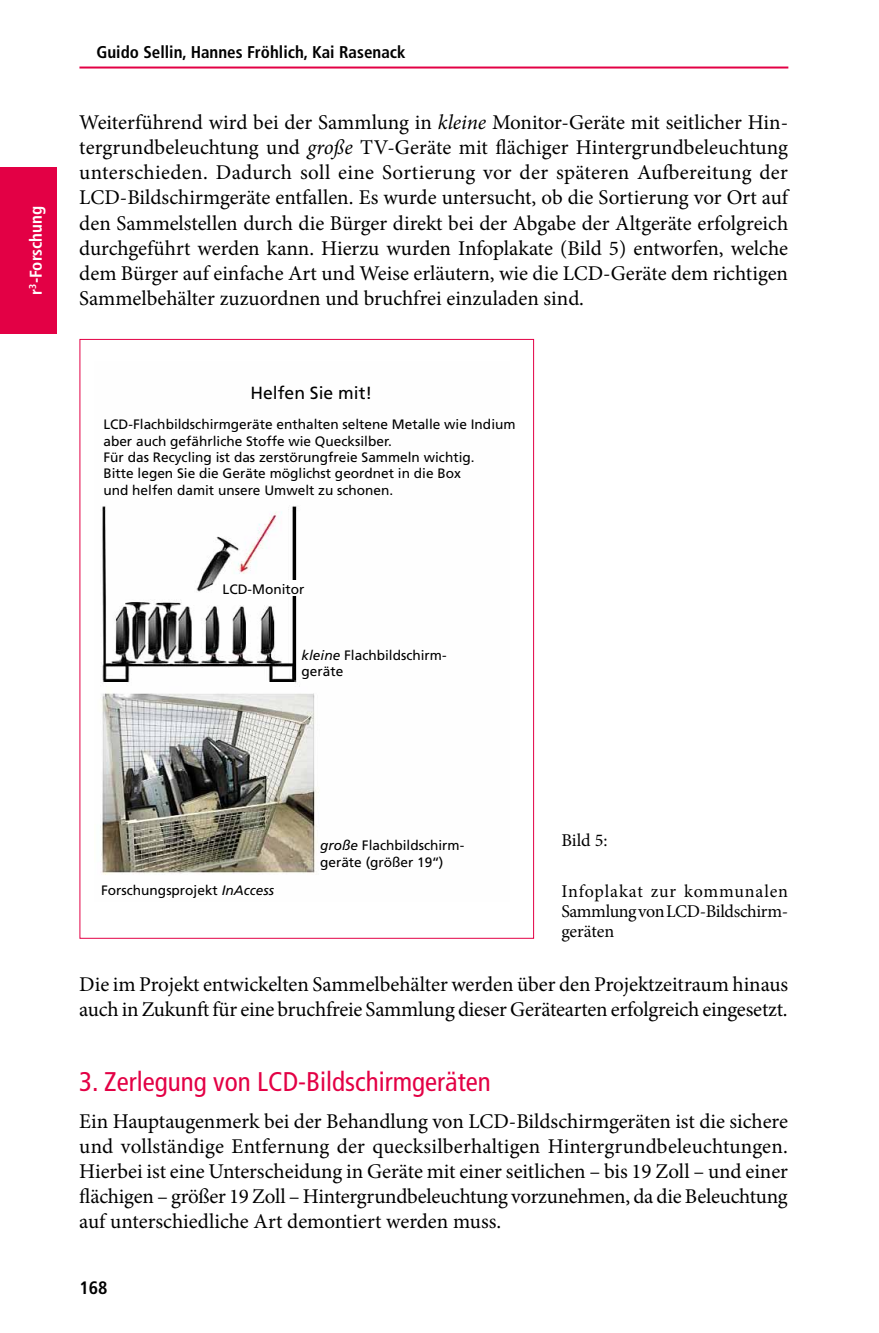
<style>
.page{position:relative;width:879px;height:1333px;background:#fff}
.page>*{position:absolute;margin:0;border:0;box-sizing:border-box;transform-origin:0 0}
.t1{font:condensed 27px "Frutiger";color:#e30045}
.t2{font:21px/25.2px "Minion Pro";letter-spacing:-.005em;color:#000;text-align:justify}
.t3{font:18px/20px "Minion Pro";letter-spacing:-.01em;color:#000;text-align:justify}
.t4{font:700 condensed 18px "Frutiger";color:#000}
.t5{font:17.6px "Frutiger";color:#000}
.t6{font:700 condensed 17px "Frutiger";color:#000}
.t7{font:700 condensed 17px "Frutiger";color:#fff}
.t8{font:13.6px/16.4px "Frutiger";color:#000}
.s1{font-style:italic}
</style>
<div class="page">
<hr style="left:79px;top:66px;width:709px;height:2px;background:#e30045">
<div style="left:0;top:167px;width:57px;height:166px;background:#e30045"></div>
<img style="left:100px;top:506px;width:219px;height:369px">
<div style="left:284px;top:580px;width:17px;height:15px;background:#fff"></div>
<p class="t7" style="left:26px;top:294px;width:90px;rotate:-90deg">r<sup>3</sup>-Forschung</p>
<p class="t6" style="left:96px;top:42px;width:311px">Guido Sellin, Hannes Fröhlich, Kai Rasenack</p>
<p class="t2" style="left:79px;top:109px;width:710px">Weiterführend wird bei der Sammlung in <span class="s1">kleine</span> Monitor-Geräte mit seitlicher Hin&shy;tergrundbeleuchtung und <span class="s1">große</span> TV-Geräte mit flächiger Hintergrundbeleuchtung unterschieden. Dadurch soll eine Sortierung vor der späteren Aufbereitung der LCD-Bildschirmgeräte entfallen. Es wurde untersucht, ob die Sortierung vor Ort auf den Sammelstellen durch die Bürger direkt bei der Abgabe der Altgeräte erfolgreich durchgeführt werden kann. Hierzu wurden Infoplakate (Bild 5) entworfen, welche dem Bürger auf einfache Art und Weise erläutern, wie die LCD-Geräte dem richtigen Sammelbehälter zuzuordnen und bruchfrei einzuladen sind.</p>
<p class="t5" style="left:250px;top:383px;width:123px">Helfen Sie mit!</p>
<p class="t8" style="left:103px;top:416px;width:414px">LCD-Flachbildschirmgeräte enthalten seltene Metalle wie Indium aber auch gefährliche Stoffe wie Quecksilber.<br>Für das Recycling ist das zerstörungfreie Sammeln wichtig.<br>Bitte legen Sie die Geräte möglichst geordnet in die Box<br>und helfen damit unsere Umwelt zu schonen.</p>
<p class="t8" style="left:222px;top:580px;width:83px">LCD-Monitor</p>
<p class="t8" style="left:302px;top:647px;width:146px"><span class="s1">kleine</span> Flachbildschirm&shy;geräte</p>
<p class="t3" style="left:561px;top:830px;width:48px">Bild 5:</p>
<p class="t3" style="left:561px;top:881px;width:228px">Infoplakat zur kommunalen Sammlung von LCD-Bildschirm&shy;geräten</p>
<p class="t2" style="left:79px;top:971px;width:710px">Die im Projekt entwickelten Sammelbehälter werden über den Projektzeitraum hinaus auch in Zukunft für eine bruchfreie Sammlung dieser Gerätearten erfolgreich eingesetzt.</p>
<p class="t8" style="left:320px;top:837px;width:146px"><span class="s1">große</span> Flachbildschirm&shy;geräte (größer 19‘‘)</p>
<p class="t8" style="left:101px;top:881px;width:174px">Forschungsprojekt <span class="s1">InAccess</span></p>
<p class="t1" style="left:79px;top:1065px;width:413px">3. Zerlegung von LCD-Bildschirmgeräten</p>
<p class="t2" style="left:79px;top:1108px;width:710px">Ein Hauptaugenmerk bei der Behandlung von LCD-Bildschirmgeräten ist die sichere und vollständige Entfernung der quecksilberhaltigen Hintergrundbeleuchtungen.<br>Hierbei ist eine Unterscheidung in Geräte mit einer seitlichen – bis 19 Zoll – und einer flächigen – größer 19 Zoll – Hintergrundbeleuchtung vorzunehmen, da die Beleuchtung auf unterschiedliche Art demontiert werden muss.</p>
<p class="t4" style="left:79px;top:1276px;width:30px">168</p>
</div>
